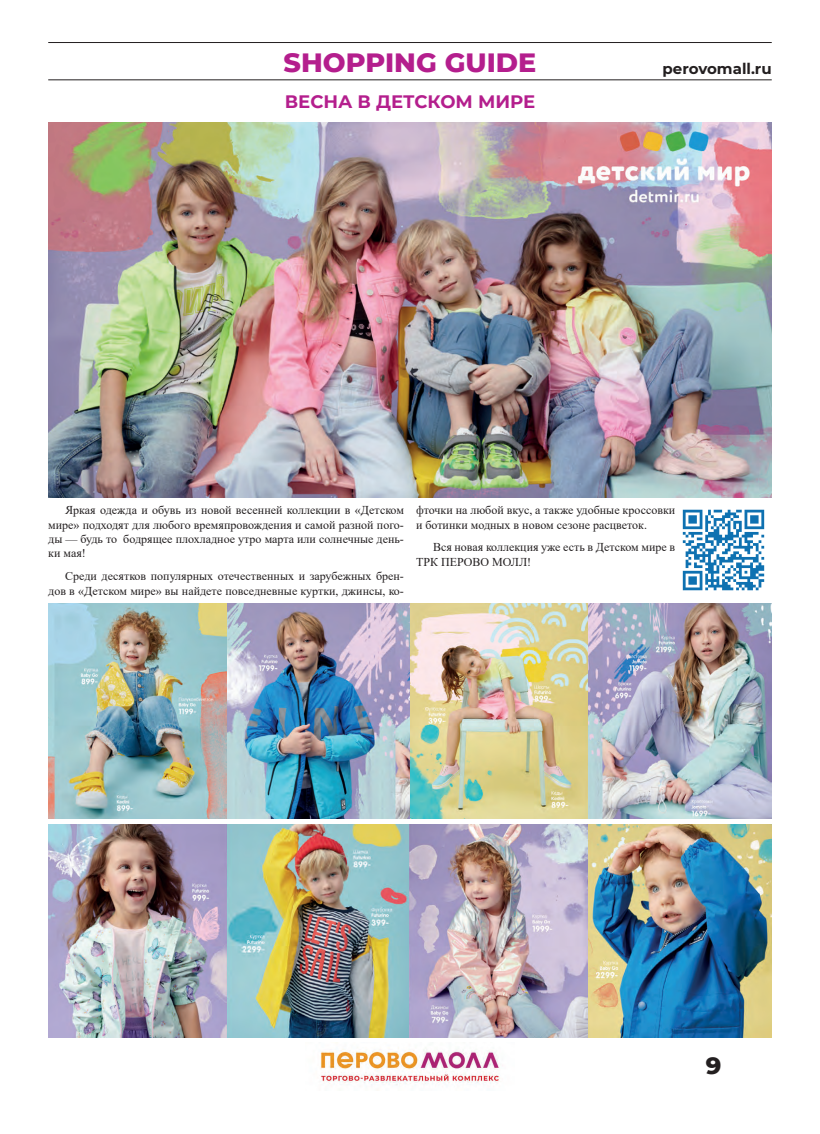
<style>
.page{position:relative;width:820px;height:1134px;background:#fff}
.page>*{position:absolute;margin:0;border:0;box-sizing:border-box;transform-origin:0 0}
.t1{font:800 27px "Montserrat";color:#b41e8d}
.t2{font:800 24px "Montserrat";color:#231f20}
.t3{font:700 18px "Montserrat";color:#b41e8d}
.t4{font:700 15px "Montserrat";color:#231f20}
.t5{font:12px/14.4px "Times New Roman";color:#231f20}
</style>
<div class="page">
<hr style="left:48px;top:42px;width:723px;height:1px;background:#231f20">
<hr style="left:48px;top:79px;width:723px;height:1px;background:#231f20">
<img style="left:320px;top:1049px;width:183px;height:36px">
<img style="left:48px;top:604px;width:723px;height:214px">
<img style="left:48px;top:825px;width:723px;height:212px">
<img style="left:48px;top:123px;width:723px;height:374px">
<img style="left:682px;top:509px;width:83px;height:82px">
<p class="t1" style="left:283px;top:42px;width:254px">SHOPPING GUIDE</p>
<p class="t3" style="left:285px;top:89px;width:252px">ВЕСНА В ДЕТСКОМ МИРЕ</p>
<p class="t4" style="left:662px;top:57px;width:111px">perovomall.ru</p>
<p class="t5" style="left:48px;top:502px;width:357px;text-align:justify;text-indent:17px">Яркая одежда и обувь из новой весенней коллекции в «Детском мире» подходят для любого времяпровождения и самой разной пого&shy;ды — будь то бодрящее плохладное утро марта или солнечные день&shy;ки мая!</p>
<p class="t5" style="left:48px;top:569px;width:357px;text-align:right">Среди десятков популярных отечественных и зарубежных брен&shy;дов в «Детском мире» вы найдете повседневные куртки, джинсы, ко-</p>
<p class="t5" style="left:416px;top:502px;width:261px">фточки на любой вкус, а также удобные кроссовки и ботинки модных в новом сезоне расцветок.</p>
<p class="t5" style="left:416px;top:540px;width:261px;text-indent:17px">Вся новая коллекция уже есть в Детском мире в<br>ТРК ПЕРОВО МОЛЛ!</p>
<p class="t2" style="left:705px;top:1048px;width:17px">9</p>
</div>
